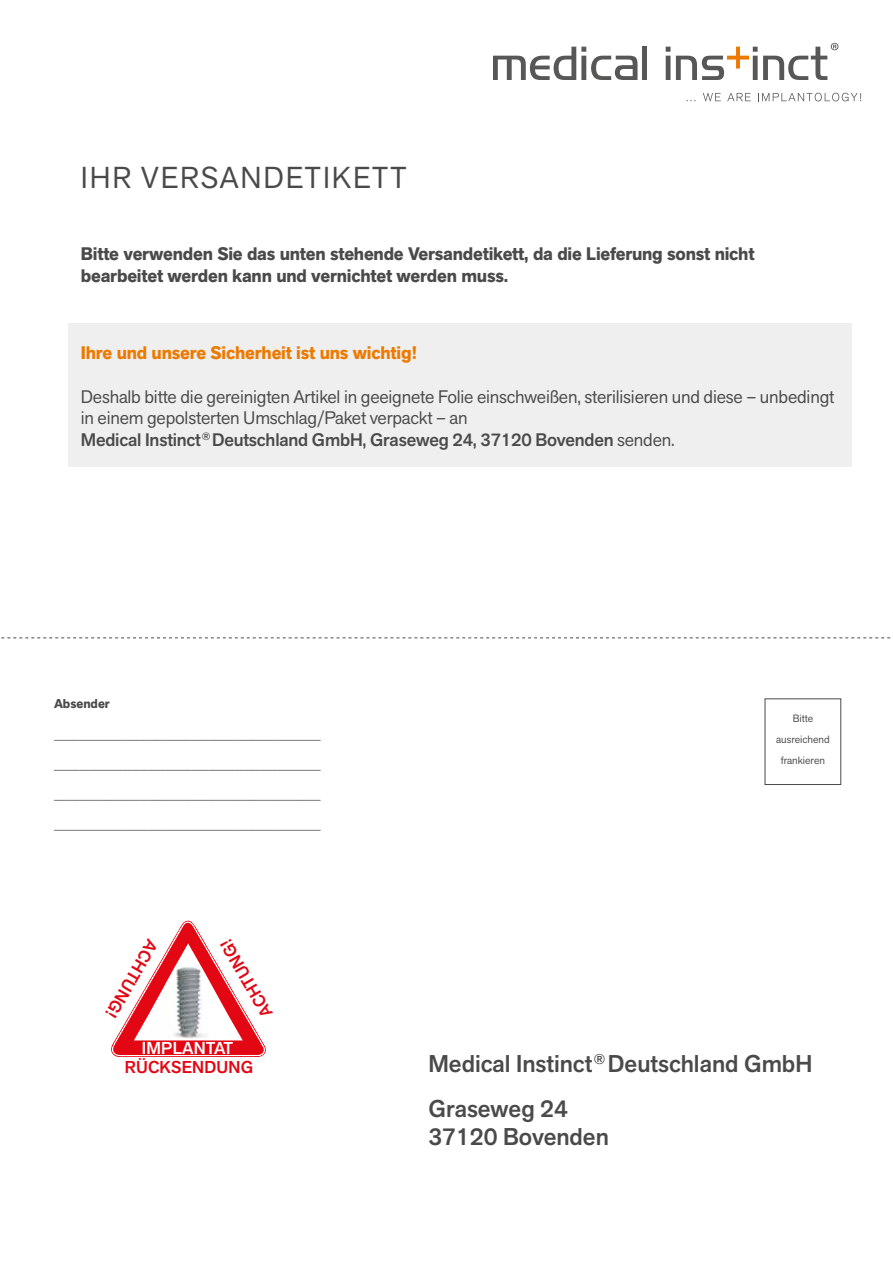
<style>
.page{position:relative;width:893px;height:1263px;background:#fff}
.page>*{position:absolute;margin:0;border:0;box-sizing:border-box;transform-origin:0 0}
.t1{font:30px "Akzid Grtsk Next";letter-spacing:.06em;color:#4a4a49}
.t2{font:500 24px/45px "Akzid Grtsk Next";color:#4a4a49}
.t3{font:18px/21.6px "Akzid Grtsk Next";letter-spacing:-.01em;color:#4a4a49}
.t4{font:700 18px/21.6px "Akzid Grtsk Next";letter-spacing:-.01em;color:#4a4a49}
.t5{font:700 18px "Akzid Grtsk Next";letter-spacing:-.01em;color:#ed7a00}
.t6{font:500 17.1px "Akzid Grtsk Next";letter-spacing:.01em;color:#e30613}
.t7{font:500 17.1px "Akzid Grtsk Next";letter-spacing:.01em;color:#fff}
.t8{font:12.75px "Akzid Grtsk Next";color:#4a4a49}
.t9{font:700 12.75px "Akzid Grtsk Next";color:#4a4a49}
.t10{font:10.5px/21px "Akzid Grtsk Next";color:#4a4a49;text-align:center}
.s1{font-weight:500}
</style>
<div class="page">
<svg style="left:493px;top:47px;width:144px;height:33px"></svg>
<div style="left:642px;top:47px;width:5px;height:33px;background:#575756"></div>
<svg style="left:666px;top:47px;width:4px;height:33px"></svg>
<svg style="left:676px;top:43px;width:162px;height:37px"></svg>
<svg style="left:703px;top:93px;width:18px;height:8px"></svg>
<svg style="left:727px;top:93px;width:24px;height:8px"></svg>
<svg style="left:758px;top:93px;width:103px;height:8px"></svg>
<div style="left:765px;top:698px;width:76px;height:87px;border:1px solid #4a4a49"></div>
<svg style="left:1px;top:637px;width:890px;height:1px"></svg>
<svg style="left:111px;top:920px;width:155px;height:137px"></svg>
<div style="left:69px;top:323px;width:783px;height:143px;background:#efefef"></div>
<h1 class="t1" style="left:81px;top:158px;width:328px">IHR VERSANDETIKETT</h1>
<p class="t4" style="left:81px;top:243px;width:675px">Bitte verwenden Sie das unten stehende Versandetikett, da die Lieferung sonst nicht bearbeitet werden kann und vernichtet werden muss.</p>
<p class="t5" style="left:81px;top:341px;width:337px">Ihre und unsere Sicherheit ist uns wichtig!</p>
<p class="t3" style="left:81px;top:385px;width:755px">Deshalb bitte die gereinigten Artikel in geeignete Folie einschweißen, sterilisieren und diese – unbedingt in einem gepolsterten Umschlag/Paket verpackt – an<br><span class="s1">Medical Instinct</span> <sup>®</sup> <span class="s1">Deutschland GmbH, Graseweg 24, 37120 Bovenden</span> senden.</p>
<p class="t9" style="left:54px;top:695px;width:57px">Absender</p>
<p class="t8" style="left:54px;top:725px;width:268px">_______________________________</p>
<p class="t8" style="left:54px;top:755px;width:268px">_______________________________</p>
<p class="t8" style="left:54px;top:785px;width:268px">_______________________________</p>
<p class="t8" style="left:54px;top:815px;width:268px">_______________________________</p>
<p class="t6" style="left:163px;top:947px;width:88px;rotate:120deg">ACHTUNG!</p>
<p class="t6" style="left:258px;top:1021px;width:88px;rotate:-120deg">ACHTUNG!</p>
<p class="t7" style="left:142px;top:1037px;width:93px">IMPLANTAT</p>
<p class="t6" style="left:125px;top:1056px;width:130px">RÜCKSENDUNG</p>
<p class="t10" style="left:776px;top:708px;width:55px">Bitte ausreichend frankieren</p>
<h2 class="t2" style="left:428px;top:1041px;width:385px">Medical Instinct <sup>®</sup> Deutschland GmbH<br>Graseweg 24</h2>
<h2 class="t2" style="left:428px;top:1114px;width:182px">37120 Bovenden</h2>
</div>
